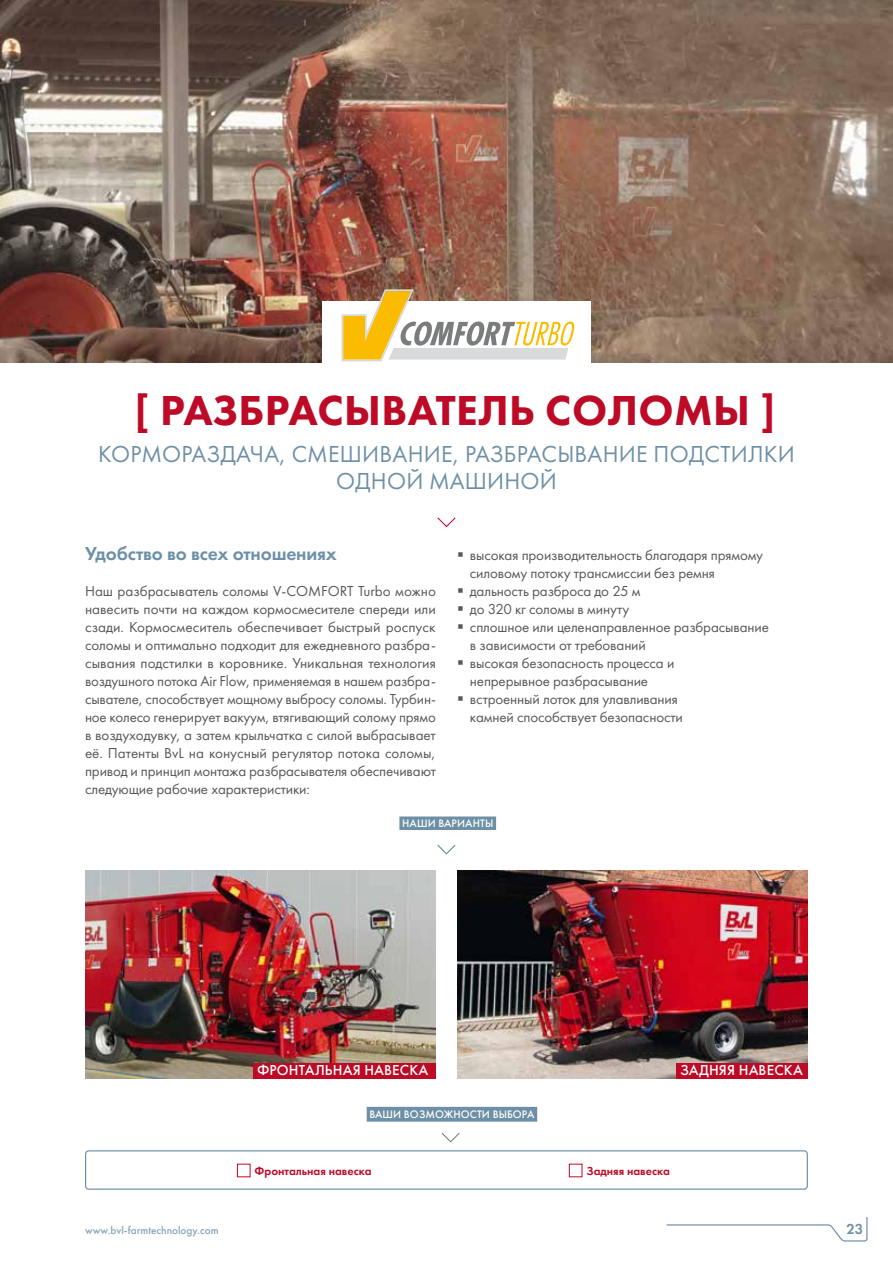
<style>
.page{position:relative;width:893px;height:1263px;background:#fff}
.page>*{position:absolute;margin:0;border:0;box-sizing:border-box;transform-origin:0 0}
.t1{font:800 43.5px "Futura PT";letter-spacing:.01em;color:#bd0a26}
.t2{font:24px/27px "Futura PT";letter-spacing:.01em;color:#6e90a6;text-align:center}
.t3{font:600 19.5px "Futura PT";letter-spacing:-.01em;color:#6e90a6}
.t4{font:15px/18px "Futura PT";letter-spacing:-.01em;color:#58585a}
.t5{font:500 15px "Futura PT";letter-spacing:.01em;color:#fff}
.t6{font:600 15px "Futura PT";color:#6e90a6}
.t7{font:600 12px "Futura PT";color:#bd0a26}
.t8{font:500 11.25px "Futura PT";letter-spacing:.01em;color:#fff}
.t9{font:500 11.25px "Futura PT";color:#89a5b8}
</style>
<div class="page">
<img style="left:0;top:0;width:893px;height:362px">
<img style="left:85px;top:870px;width:351px;height:209px">
<img style="left:457px;top:870px;width:351px;height:209px">
<div style="left:322px;top:301px;width:268px;height:77px;background:#fff"></div>
<svg style="left:341px;top:289px;width:235px;height:72px"></svg>
<svg style="left:437px;top:517px;width:19px;height:11px"></svg>
<div style="left:399px;top:816px;width:97px;height:14px;background:#6e90a6"></div>
<svg style="left:437px;top:844px;width:19px;height:11px"></svg>
<svg style="left:441px;top:1132px;width:19px;height:11px"></svg>
<div style="left:367px;top:1107px;width:170px;height:15px;background:#6e90a6"></div>
<div style="left:85px;top:1150px;width:723px;height:40px;border:1px solid #6e90a6;border-radius:3px"></div>
<div style="left:569px;top:1164px;width:13px;height:13px;border:1px solid #bd0a26"></div>
<div style="left:237px;top:1164px;width:14px;height:13px;border:1px solid #bd0a26"></div>
<div style="left:253px;top:1063px;width:183px;height:16px;background:#bd0a26"></div>
<div style="left:676px;top:1063px;width:132px;height:16px;background:#bd0a26"></div>
<svg style="left:666px;top:1217px;width:202px;height:25px"></svg>
<h1 class="t1" style="left:134px;top:384px;width:643px">[ РАЗБРАСЫВАТЕЛЬ СОЛОМЫ ]</h1>
<h2 class="t2" style="left:98px;top:441px;width:698px">КОРМОРАЗДАЧА, СМЕШИВАНИЕ, РАЗБРАСЫВАНИЕ ПОДСТИЛКИ<br>ОДНОЙ МАШИНОЙ</h2>
<h3 class="t3" style="left:85px;top:541px;width:253px">Удобство во всех отношениях</h3>
<p class="t4" style="left:85px;top:582px;width:352px;text-align:justify">Наш разбрасыватель соломы V-COMFORT Turbo можно навесить почти на каждом кормосмесителе спереди или сзади. Кормосмеситель обеспечивает быстрый роспуск соломы и оптимально подходит для ежедневного разбра&shy;сывания подстилки в коровнике. Уникальная технология воздушного потока Air Flow, применяемая в нашем разбра&shy;сывателе, способствует мощному выбросу соломы. Турбин&shy;ное колесо генерирует вакуум, втягивающий солому прямо в воздуходувку, а затем крыльчатка с силой выбрасывает её. Патенты BvL на конусный регулятор потока соломы, привод и принцип монтажа разбрасывателя обеспечивают следующие рабочие характеристики:</p>
<p class="t4" style="left:470px;top:546px;width:295px;text-indent:-13px">▪ высокая производительность благодаря прямому силовому потоку трансмиссии без ремня</p>
<p class="t4" style="left:457px;top:582px;width:185px">▪ дальность разброса до 25 м</p>
<p class="t4" style="left:457px;top:600px;width:174px">▪ до 320 кг соломы в минуту</p>
<p class="t4" style="left:470px;top:618px;width:300px;text-indent:-13px">▪ сплошное или целенаправленное разбрасывание в зависимости от требований</p>
<p class="t4" style="left:470px;top:654px;width:206px;text-indent:-13px">▪ высокая безопасность процесса и непрерывное разбрасывание</p>
<p class="t4" style="left:470px;top:690px;width:214px;text-indent:-13px">▪ встроенный лоток для улавливания камней способствует безопасности</p>
<p class="t8" style="left:402px;top:817px;width:93px">НАШИ ВАРИАНТЫ</p>
<p class="t5" style="left:257px;top:1061px;width:173px">ФРОНТАЛЬНАЯ НАВЕСКА</p>
<p class="t5" style="left:680px;top:1061px;width:124px">ЗАДНЯЯ НАВЕСКА</p>
<p class="t8" style="left:369px;top:1108px;width:167px">ВАШИ ВОЗМОЖНОСТИ ВЫБОРА</p>
<p class="t7" style="left:255px;top:1163px;width:119px">Фронтальная навеска</p>
<p class="t7" style="left:586px;top:1163px;width:85px">Задняя навеска</p>
<p class="t9" style="left:85px;top:1223px;width:135px">www.bvl-farmtechnology.com</p>
<p class="t6" style="left:846px;top:1219px;width:18px">23</p>
</div>
